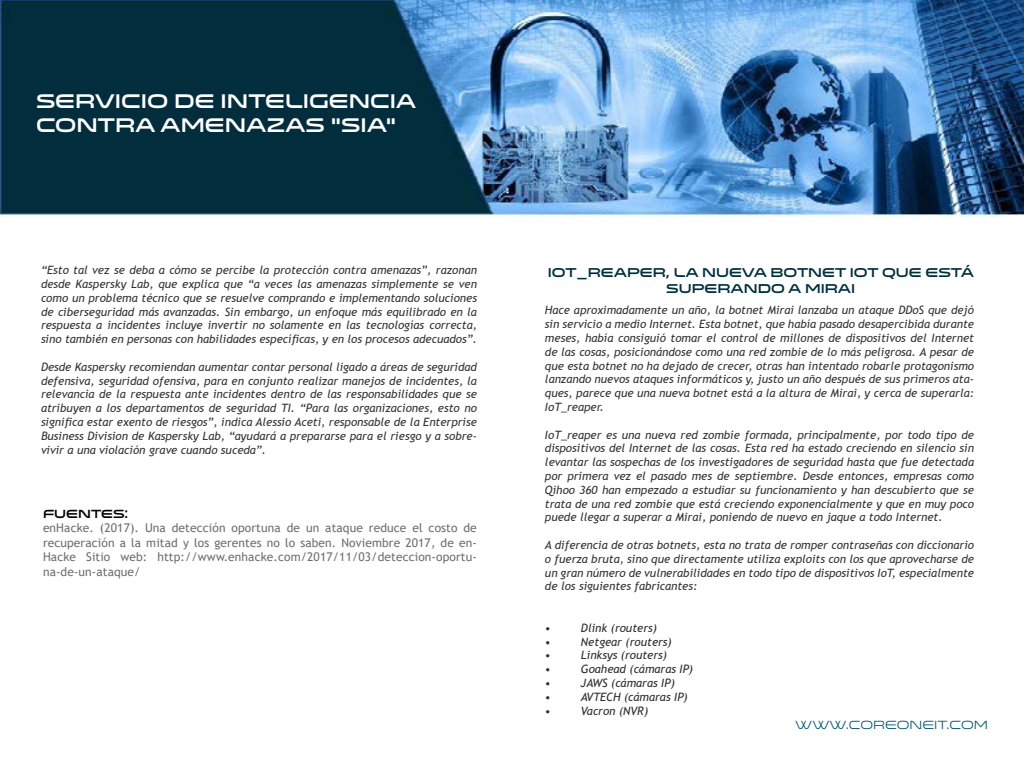
<style>
.page{position:relative;width:1024px;height:768px;background:#fff}
.page>*{position:absolute;margin:0;border:0;box-sizing:border-box;transform-origin:0 0}
.t1{font:20px/24px "Venera 900";color:#fff}
.t2{font:13px/15.6px "Venera 900";color:#00303e;text-align:center}
.t3{font:12px/14.4px "Trebuchet MS";letter-spacing:.01em;color:#6e6e6e;text-align:justify}
.t4{font:12px "Venera 500";color:#005272}
.t5{font:12px "Venera 900";color:#000}
.t6{font:italic 11.5px/13.8px "Trebuchet MS";color:#333;text-align:justify}
.t7{font:italic 11.5px "Trebuchet MS";color:#2e2e2e}
</style>
<div class="page">
<img style="left:0;top:0;width:1024px;height:217px">
<h1 class="t1" style="left:36px;top:89px;width:382px">SERVICIO DE INTELIGENCIA<br>CONTRA AMENAZAS “SIA”</h1>
<p class="t6" style="left:41px;top:263px;width:438px">“Esto tal vez se deba a cómo se percibe la protección contra amenazas”, razonan desde Kaspersky Lab, que explica que “a veces las amenazas simplemente se ven como un problema técnico que se resuelve comprando e implementando soluciones de ciberseguridad más avanzadas. Sin embargo, un enfoque más equilibrado en la respuesta a incidentes incluye invertir no solamente en las tecnologías correcta, sino también en personas con habilidades específicas, y en los procesos adecuados”.</p>
<p class="t6" style="left:41px;top:360px;width:438px">Desde Kaspersky recomiendan aumentar contar personal ligado a áreas de seguridad defensiva, seguridad ofensiva, para en conjunto realizar manejos de incidentes, la relevancia de la respuesta ante incidentes dentro de las responsabilidades que se atribuyen a los departamentos de seguridad TI. “Para las organizaciones, esto no significa estar exento de riesgos”, indica Alessio Aceti, responsable de la Enterprise Business Division de Kaspersky Lab, “ayudará a prepararse para el riesgo y a sobre&shy;vivir a una violación grave cuando suceda”.</p>
<p class="t5" style="left:43px;top:507px;width:87px">FUENTES:</p>
<p class="t3" style="left:43px;top:521px;width:435px">enHacke. (2017). Una detección oportuna de un ataque reduce el costo de recuperación a la mitad y los gerentes no lo saben. Noviembre 2017, de en-Hacke Sitio web: http://www.enhacke.com/2017/11/03/deteccion-oportu&shy;na-de-un-ataque/</p>
<p class="t2" style="left:548px;top:265px;width:428px">IOT_REAPER, LA NUEVA BOTNET IOT QUE ESTÁ<br>SUPERANDO A MIRAI</p>
<p class="t6" style="left:545px;top:304px;width:431px">Hace aproximadamente un año, la botnet Mirai lanzaba un ataque DDoS que dejó sin servicio a medio Internet. Esta botnet, que había pasado desapercibida durante meses, había consiguió tomar el control de millones de dispositivos del Internet de las cosas, posicionándose como una red zombie de lo más peligrosa. A pesar de que esta botnet no ha dejado de crecer, otras han intentado robarle protagonismo lanzando nuevos ataques informáticos y, justo un año después de sus primeros ata&shy;ques, parece que una nueva botnet está a la altura de Mirai, y cerca de superarla:<br>IoT_reaper.</p>
<p class="t6" style="left:545px;top:428px;width:431px">IoT_reaper es una nueva red zombie formada, principalmente, por todo tipo de dispositivos del Internet de las cosas. Esta red ha estado creciendo en silencio sin levantar las sospechas de los investigadores de seguridad hasta que fue detectada por primera vez el pasado mes de septiembre. Desde entonces, empresas como Qihoo 360 han empezado a estudiar su funcionamiento y han descubierto que se trata de una red zombie que está creciendo exponencialmente y que en muy poco puede llegar a superar a Mirai, poniendo de nuevo en jaque a todo Internet.</p>
<p class="t6" style="left:545px;top:538px;width:431px">A diferencia de otras botnets, esta no trata de romper contraseñas con diccionario o fuerza bruta, sino que directamente utiliza exploits con los que aprovecharse de un gran número de vulnerabilidades en todo tipo de dispositivos IoT, especialmente de los siguientes fabricantes:</p>
<p class="t7" style="left:545px;top:621px;width:8px">•</p>
<p class="t7" style="left:581px;top:621px;width:78px">Dlink (routers)</p>
<p class="t7" style="left:545px;top:635px;width:8px">•</p>
<p class="t7" style="left:581px;top:635px;width:92px">Netgear (routers)</p>
<p class="t7" style="left:545px;top:648px;width:8px">•</p>
<p class="t7" style="left:581px;top:648px;width:88px">Linksys (routers)</p>
<p class="t7" style="left:545px;top:662px;width:8px">•</p>
<p class="t7" style="left:581px;top:662px;width:114px">Goahead (cámaras IP)</p>
<p class="t7" style="left:545px;top:676px;width:8px">•</p>
<p class="t7" style="left:581px;top:676px;width:95px">JAWS (cámaras IP)</p>
<p class="t7" style="left:545px;top:690px;width:8px">•</p>
<p class="t7" style="left:581px;top:690px;width:108px">AVTECH (cámaras IP)</p>
<p class="t7" style="left:545px;top:704px;width:8px">•</p>
<p class="t7" style="left:581px;top:704px;width:69px">Vacron (NVR)</p>
<p class="t4" style="left:795px;top:718px;width:194px">WWW.COREONEIT.COM</p>
</div>
